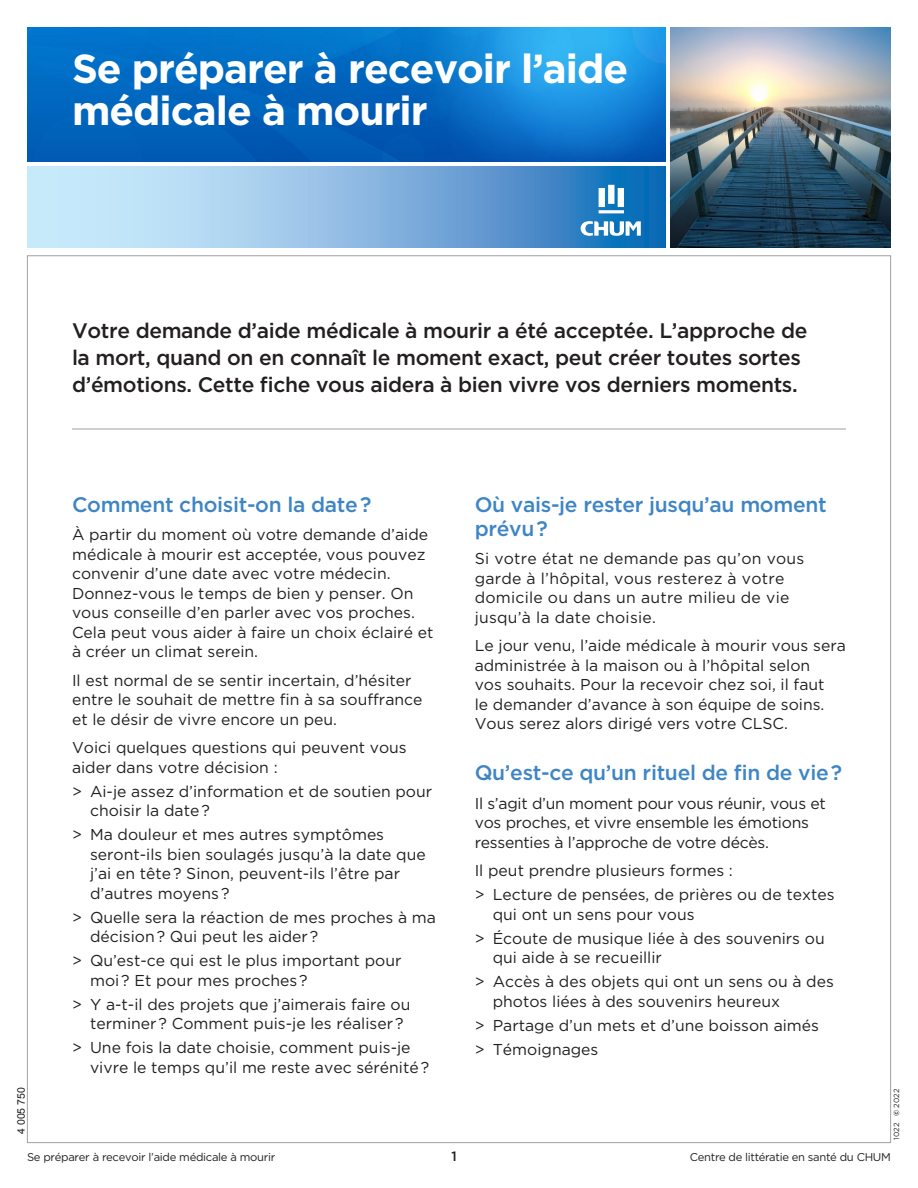
<style>
.page{position:relative;width:918px;height:1188px;background:#fff}
.page>*{position:absolute;margin:0;border:0;box-sizing:border-box;transform-origin:0 0}
.t1{font:700 40.5px/42px "Gotham";letter-spacing:-.025em;color:#fff}
.t2{font:500 21px/27px "Gotham";letter-spacing:-.015em;color:#231f20}
.t3{font:500 21px/24px "Gotham";letter-spacing:-.015em;color:#3e85c5}
.t4{font:15.75px/19.5px "Gotham";color:#231f20}
.t5{font:500 13.5px "Gotham";color:#231f20}
.t6{font:11.25px "Gotham";letter-spacing:-.025em;color:#231f20}
.t7{font:10.5px "Arial";color:#231f20}
.t8{font:7.5px "Gotham";color:#231f20}
.s1{font-weight:700}
</style>
<div class="page">
<hr style="left:72px;top:429px;width:774px;height:1px;background:#a0a1a5">
<img style="left:27px;top:27px;width:639px;height:135px">
<img style="left:670px;top:27px;width:221px;height:221px">
<svg style="left:27px;top:166px;width:639px;height:82px;background:#85b7e0"></svg>
<svg style="left:599px;top:185px;width:25px;height:28px"></svg>
<svg style="left:581px;top:221px;width:60px;height:15px"></svg>
<h1 class="t1" style="left:72px;top:48px;width:558px">Se préparer à recevoir l’aide médicale à mourir</h1>
<h2 class="t2" style="left:72px;top:317px;width:737px">Votre demande d’aide médicale à mourir a été acceptée. L’approche de la mort, quand on en connaît le moment exact, peut créer toutes sortes d’émotions. Cette fiche vous aidera à bien vivre vos derniers moments.</h2>
<p class="t7" style="left:14px;top:1134px;width:48px;rotate:-90deg">4 005 750</p>
<h2 class="t3" style="left:72px;top:492px;width:301px">Comment choisit-on la date ?</h2>
<p class="t4" style="left:72px;top:525px;width:363px">À partir du moment où votre demande d’aide médicale à mourir est acceptée, vous pouvez convenir d’une date avec votre médecin.<br>Donnez-vous le temps de bien y penser. On vous conseille d’en parler avec vos proches.<br>Cela peut vous aider à faire un choix éclairé et à créer un climat serein.</p>
<p class="t4" style="left:72px;top:670px;width:352px">Il est normal de se sentir incertain, d’hésiter entre le souhait de mettre fin à sa souffrance et le désir de vivre encore un peu.</p>
<p class="t4" style="left:72px;top:738px;width:336px">Voici quelques questions qui peuvent vous aider dans votre décision :</p>
<p class="t4" style="left:90px;top:781px;width:344px;text-indent:-18px">&gt; Ai-je assez d’information et de soutien pour choisir la date?</p>
<p class="t4" style="left:90px;top:825px;width:337px;text-indent:-18px">&gt; Ma douleur et mes autres symptômes seront-ils bien soulagés jusqu’à la date que j’ai en tête? Sinon, peuvent-ils l’être par d’autres moyens?</p>
<p class="t4" style="left:90px;top:907px;width:347px;text-indent:-18px">&gt; Quelle sera la réaction de mes proches à ma décision? Qui peut les aider?</p>
<p class="t4" style="left:90px;top:951px;width:313px;text-indent:-18px">&gt; Qu’est-ce qui est le plus important pour moi? Et pour mes proches?</p>
<p class="t4" style="left:90px;top:994px;width:322px;text-indent:-18px">&gt; Y a-t-il des projets que j’aimerais faire ou terminer? Comment puis-je les réaliser?</p>
<p class="t4" style="left:90px;top:1038px;width:341px;text-indent:-18px">&gt; Une fois la date choisie, comment puis-je vivre le temps qu’il me reste avec sérénité?</p>
<h2 class="t3" style="left:475px;top:492px;width:354px">Où vais-je rester jusqu’au moment prévu ?</h2>
<p class="t4" style="left:475px;top:549px;width:331px">Si votre état ne demande pas qu’on vous garde à l’hôpital, vous resterez à votre domicile ou dans un autre milieu de vie jusqu’à la date choisie.</p>
<p class="t4" style="left:475px;top:636px;width:373px">Le jour venu, l’aide médicale à mourir vous sera administrée à la maison ou à l’hôpital selon<br>vos souhaits. Pour la recevoir chez soi, il faut<br>le demander d’avance à son équipe de soins.<br>Vous serez alors dirigé vers votre CLSC.</p>
<h2 class="t3" style="left:475px;top:761px;width:369px">Qu’est-ce qu’un rituel de fin de vie ?</h2>
<p class="t4" style="left:475px;top:793px;width:353px">Il s’agit d’un moment pour vous réunir, vous et vos proches, et vivre ensemble les émotions ressenties à l’approche de votre décès.</p>
<p class="t4" style="left:475px;top:859px;width:361px;line-height:24px">Il peut prendre plusieurs formes :<br>&gt; Lecture de pensées, de prières ou de textes</p>
<p class="t4" style="left:475px;top:902px;width:352px;line-height:24px;text-indent:18px">qui ont un sens pour vous<br>&gt; Écoute de musique liée à des souvenirs ou</p>
<p class="t4" style="left:475px;top:946px;width:361px;line-height:24px;text-indent:18px">qui aide à se recueillir<br>&gt; Accès à des objets qui ont un sens ou à des</p>
<p class="t4" style="left:475px;top:989px;width:346px;line-height:24px;text-indent:18px">photos liées à des souvenirs heureux<br>&gt; Partage d’un mets et d’une boisson aimés &gt; Témoignages</p>
<p class="t8" style="left:892px;top:1140px;width:53px;rotate:-90deg">1022 <span class="s1">©</span> 2022</p>
<p class="t6" style="left:27px;top:1150px;width:250px">Se préparer à recevoir l’aide médicale à mourir</p>
<p class="t5" style="left:451px;top:1147px;width:7px">1</p>
<p class="t6" style="left:690px;top:1150px;width:203px">Centre de littératie en santé du CHUM</p>
</div>
